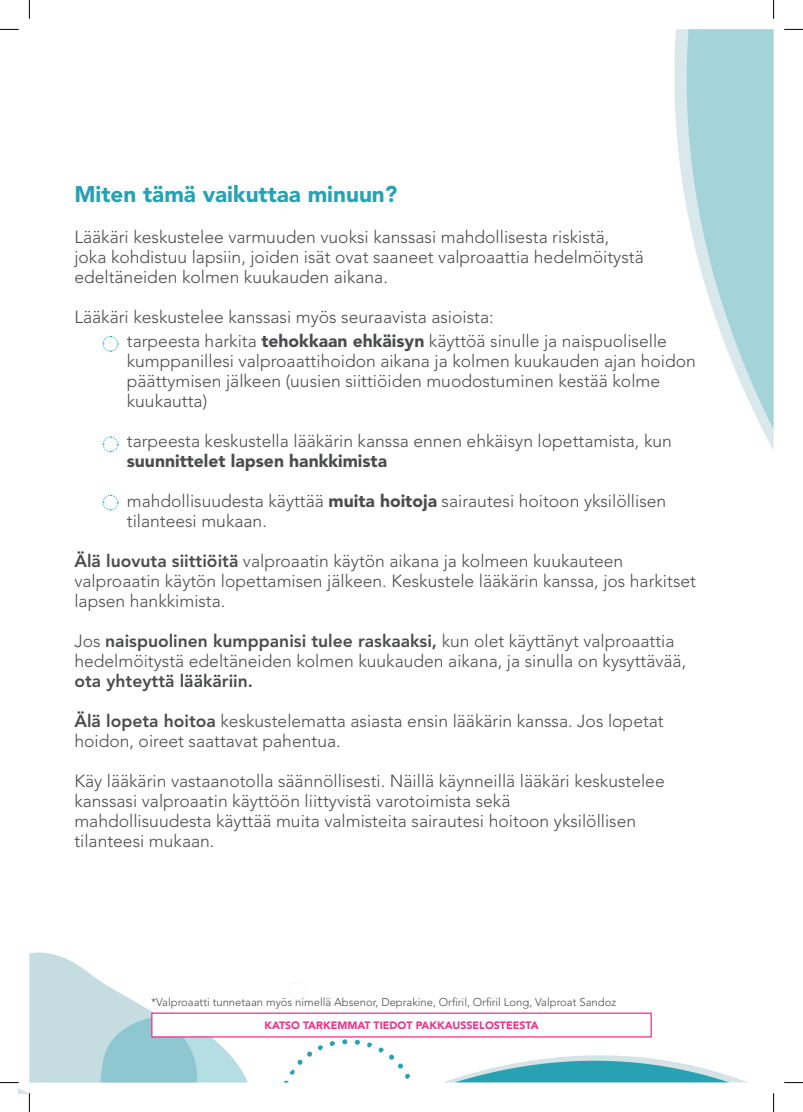
<style>
.page{position:relative;width:803px;height:1112px;background:#fff}
.page>*{position:absolute;margin:0;border:0;box-sizing:border-box;transform-origin:0 0}
.t1{font:900 22.5px "Avenir LT Std";color:#27a2b2}
.t2{font:300 17.5px/20px "Avenir LT Std";color:#4b4c4d}
.t3{font:300 11.25px "Avenir LT Std";color:#4b4c4d}
.t4{font:900 10.62px "Avenir LT Std";color:#ed328a}
.s1{font-weight:900}
.s2{font-weight:800}
</style>
<div class="page">
<svg style="left:674px;top:29px;width:99px;height:420px"></svg>
<svg style="left:687px;top:29px;width:86px;height:400px"></svg>
<svg style="left:444px;top:1055px;width:302px;height:27px"></svg>
<img style="left:290px;top:982px;width:17px;height:14px">
<svg style="left:290px;top:1051px;width:22px;height:23px"></svg>
<svg style="left:379px;top:1047px;width:31px;height:31px"></svg>
<svg style="left:318px;top:1045px;width:5px;height:4px"></svg>
<svg style="left:367px;top:1042px;width:5px;height:5px"></svg>
<svg style="left:330px;top:1041px;width:5px;height:4px"></svg>
<svg style="left:355px;top:1039px;width:5px;height:5px"></svg>
<svg style="left:342px;top:1039px;width:5px;height:5px"></svg>
<div style="left:151px;top:1012px;width:501px;height:25px;background:#fff;border:1px solid #ed328a"></div>
<svg style="left:102px;top:336px;width:17px;height:16px"></svg>
<svg style="left:102px;top:436px;width:17px;height:16px"></svg>
<svg style="left:102px;top:494px;width:17px;height:16px"></svg>
<svg style="left:0;top:29px;width:19px;height:1px"></svg>
<svg style="left:784px;top:29px;width:19px;height:1px"></svg>
<svg style="left:784px;top:1082px;width:19px;height:1px"></svg>
<svg style="left:29px;top:0;width:1px;height:19px"></svg>
<svg style="left:0;top:952px;width:248px;height:159px"></svg>
<svg style="left:773px;top:0;width:1px;height:19px"></svg>
<svg style="left:773px;top:1093px;width:1px;height:18px"></svg>
<p class="t1" style="left:74px;top:181px;width:324px">Miten tämä vaikuttaa minuun?</p>
<p class="t2" style="left:74px;top:227px;width:571px">Lääkäri keskustelee varmuuden vuoksi kanssasi mahdollisesta riskistä, joka kohdistuu lapsiin, joiden isät ovat saaneet valproaattia hedelmöitystä edeltäneiden kolmen kuukauden aikana.</p>
<p class="t2" style="left:74px;top:307px;width:421px">Lääkäri keskustelee kanssasi myös seuraavista asioista:</p>
<p class="t2" style="left:127px;top:330px;width:570px">tarpeesta harkita <span class="s1">tehokkaan ehkäisyn</span> käyttöä sinulle ja naispuoliselle kumppanillesi valproaattihoidon aikana ja kolmen kuukauden ajan hoidon päättymisen jälkeen (uusien siittiöiden muodostuminen kestää kolme kuukautta)</p>
<p class="t2" style="left:127px;top:430px;width:546px">tarpeesta keskustella lääkärin kanssa ennen ehkäisyn lopettamista, kun <span class="s1">suunnittelet lapsen hankkimista</span></p>
<p class="t2" style="left:127px;top:490px;width:541px">mahdollisuudesta käyttää <span class="s1">muita hoitoja</span> sairautesi hoitoon yksilöllisen tilanteesi mukaan.</p>
<p class="t2" style="left:74px;top:551px;width:623px"><span class="s2">Älä luovuta siittiöitä</span> valproaatin käytön aikana ja kolmeen kuukauteen valproaatin käytön lopettamisen jälkeen. Keskustele lääkärin kanssa, jos harkitset lapsen hankkimista.</p>
<p class="t2" style="left:74px;top:631px;width:613px">Jos <span class="s2">naispuolinen kumppanisi tulee raskaaksi,</span> kun olet käyttänyt valproaattia hedelmöitystä edeltäneiden kolmen kuukauden aikana, ja sinulla on kysyttävää, <span class="s2">ota yhteyttä lääkäriin.</span></p>
<p class="t2" style="left:74px;top:711px;width:591px"><span class="s2">Älä lopeta hoitoa</span> keskustelematta asiasta ensin lääkärin kanssa. Jos lopetat hoidon, oireet saattavat pahentua.</p>
<p class="t2" style="left:74px;top:771px;width:592px">Käy lääkärin vastaanotolla säännöllisesti. Näillä käynneillä lääkäri keskustelee kanssasi valproaatin käyttöön liittyvistä varotoimista sekä</p>
<p class="t2" style="left:74px;top:811px;width:563px">mahdollisuudesta käyttää muita valmisteita sairautesi hoitoon yksilöllisen tilanteesi mukaan.</p>
<p class="t3" style="left:151px;top:995px;width:466px">*Valproaatti tunnetaan myös nimellä Absenor, Deprakine, Orfiril, Orfiril Long, Valproat Sandoz</p>
<p class="t4" style="left:264px;top:1018px;width:276px">KATSO TARKEMMAT TIEDOT PAKKAUSSELOSTEESTA</p>
</div>
